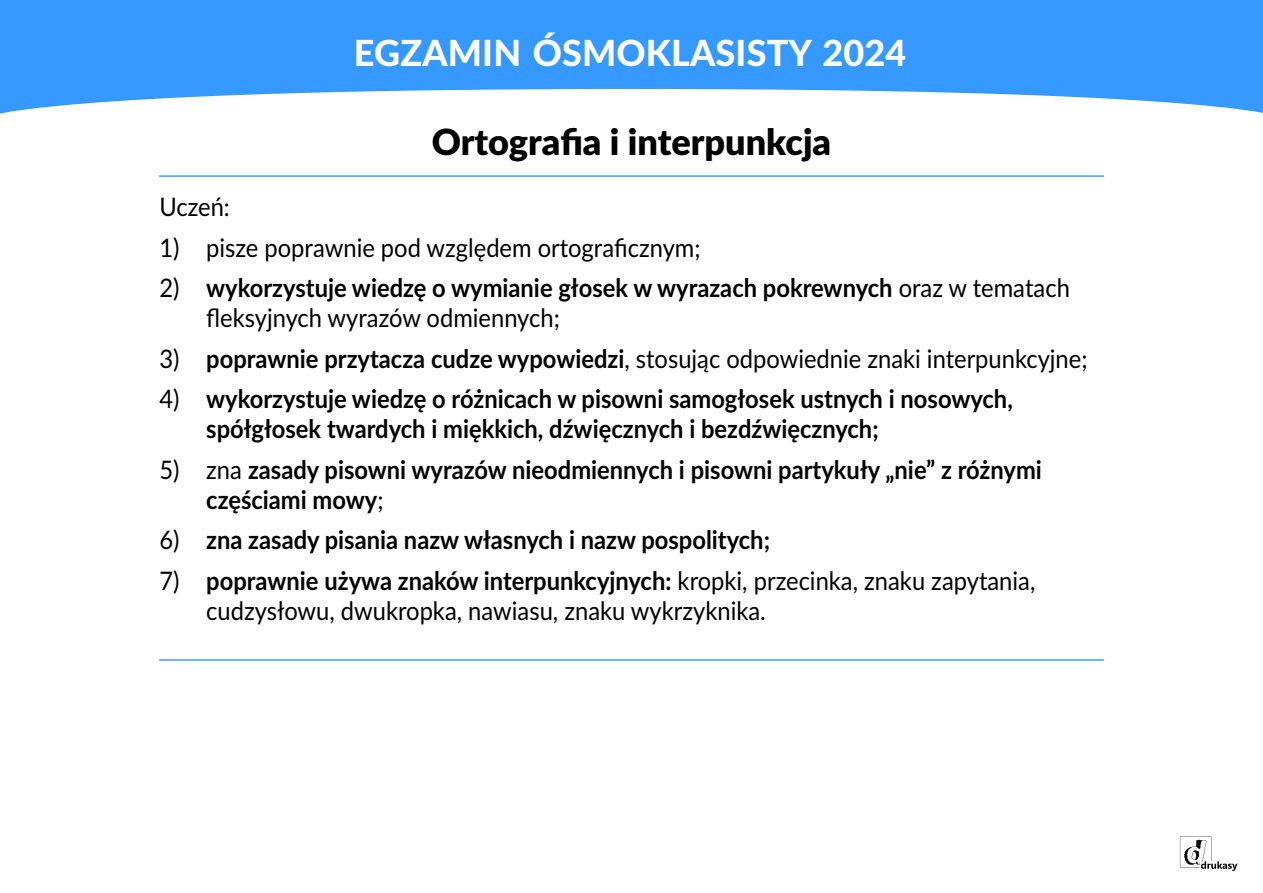
<style>
.page{position:relative;width:1263px;height:893px;background:#fff}
.page>*{position:absolute;margin:0;border:0;box-sizing:border-box;transform-origin:0 0}
.t1{font:800 36px "Lato";letter-spacing:.005em;color:#fff}
.t2{font:900 36px "Lato";color:#000}
.t3{font:700 25.5px "Lato";color:#000;scale:.93 1}
.t4{font:25.5px "Lato";color:#000;scale:.93 1}
.s1{font-weight:400}
.s2{font-weight:700}
</style>
<div class="page">
<svg style="left:0;top:0;width:1263px;height:114px;fill:#3699ff"></svg>
<svg style="left:1180px;top:836px;width:57px;height:35px"></svg>
<hr style="left:159px;top:175px;width:944px;height:2px;background:#3699ff">
<hr style="left:159px;top:659px;width:944px;height:2px;background:#3699ff">
<p class="t1" style="left:354px;top:37px;width:554px">EGZAMIN ÓSMOKLASISTY 2024</p>
<p class="t2" style="left:432px;top:126px;width:401px">Ortografia i interpunkcja</p>
<p class="t4" style="left:159px;top:196px;width:77px">Uczeń:</p>
<p class="t4" style="left:159px;top:236px;width:583px">1) pisze poprawnie pod względem ortograficznym;</p>
<p class="t4" style="left:159px;top:277px;width:23px">2)</p>
<p class="t3" style="left:206px;top:277px;width:930px">wykorzystuje wiedzę o wymianie głosek w wyrazach pokrewnych <span class="s1">oraz w tematach</span></p>
<p class="t4" style="left:206px;top:307px;width:382px">fleksyjnych wyrazów odmiennych;</p>
<p class="t4" style="left:159px;top:347px;width:23px">3)</p>
<p class="t4" style="left:206px;top:347px;width:949px"><span class="s2">poprawnie przytacza cudze wypowiedzi</span>, stosując odpowiednie znaki interpunkcyjne;</p>
<p class="t4" style="left:159px;top:388px;width:23px">4)</p>
<p class="t3" style="left:206px;top:388px;width:869px">wykorzystuje wiedzę o różnicach w pisowni samogłosek ustnych i nosowych,</p>
<p class="t3" style="left:206px;top:418px;width:725px">spółgłosek twardych i miękkich, dźwięcznych i bezdźwięcznych;</p>
<p class="t3" style="left:159px;top:458px;width:950px"><span class="s1">5) zna</span> zasady pisowni wyrazów nieodmiennych i pisowni partykuły „nie” z różnymi</p>
<p class="t3" style="left:206px;top:488px;width:192px">częściami mowy<span class="s1">;</span></p>
<p class="t4" style="left:159px;top:529px;width:23px">6)</p>
<p class="t3" style="left:206px;top:529px;width:608px">zna zasady pisania nazw własnych i nazw pospolitych;</p>
<p class="t4" style="left:159px;top:569px;width:23px">7)</p>
<p class="t3" style="left:206px;top:569px;width:893px">poprawnie używa znaków interpunkcyjnych: <span class="s1">kropki, przecinka, znaku zapytania,</span></p>
<p class="t4" style="left:206px;top:599px;width:603px">cudzysłowu, dwukropka, nawiasu, znaku wykrzyknika.</p>
</div>
